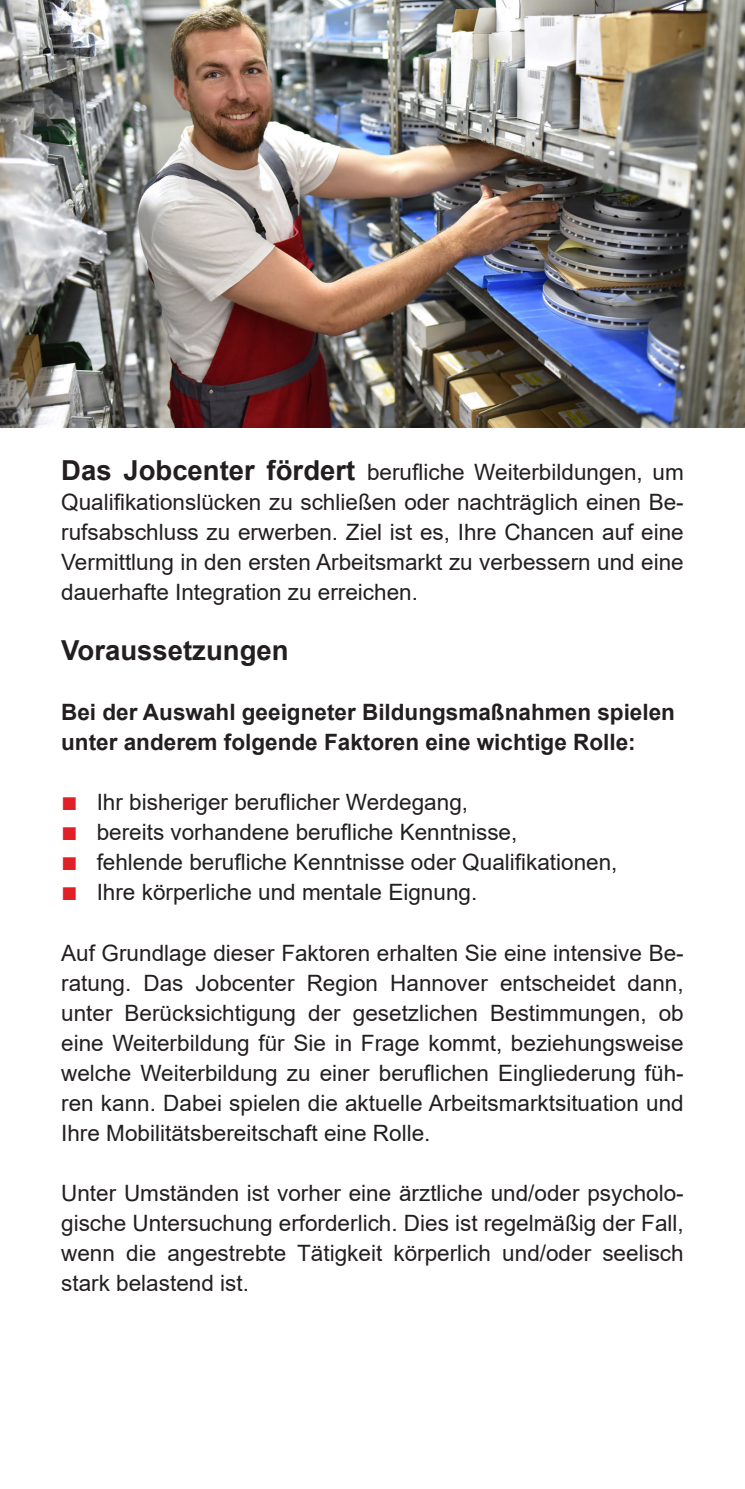
<style>
.page{position:relative;width:745px;height:1489px;background:#fff}
.page>*{position:absolute;margin:0;border:0;box-sizing:border-box;transform-origin:0 0}
.t1{font:700 27.5px "Arial";color:#231f20}
.t2{font:22.5px/30px "Arial";color:#231f20;text-align:justify}
.t3{font:700 22.5px/30px "Arial";color:#231f20}
.s1{font-weight:700;font-size:27.5px}
.s2{font-size:27.5px;color:#e01f26}
</style>
<div class="page">
<img style="left:0;top:0;width:744px;height:427px">
<p class="t2" style="left:61px;top:457px;width:623px"><span class="s1">Das Jobcenter fördert</span> berufliche Weiterbildungen, um Qualifikationslücken zu schließen oder nachträglich einen Be&shy;rufsabschluss zu erwerben. Ziel ist es, Ihre Chancen auf eine Vermittlung in den ersten Arbeitsmarkt zu verbessern und eine dauerhafte Integration zu erreichen.</p>
<p class="t1" style="left:61px;top:631px;width:229px">Voraussetzungen</p>
<p class="t3" style="left:61px;top:697px;width:615px">Bei der Auswahl geeigneter Bildungsmaßnahmen spielen unter anderem folgende Faktoren eine wichtige Rolle:</p>
<p class="t2" style="left:61px;top:787px;width:408px"><span class="s2">■</span> Ihr bisheriger beruflicher Werdegang,</p>
<p class="t2" style="left:61px;top:817px;width:457px"><span class="s2">■</span> bereits vorhandene berufliche Kenntnisse,</p>
<p class="t2" style="left:61px;top:847px;width:557px"><span class="s2">■</span> fehlende berufliche Kenntnisse oder Qualifikationen,</p>
<p class="t2" style="left:61px;top:877px;width:417px"><span class="s2">■</span> Ihre körperliche und mentale Eignung.</p>
<p class="t2" style="left:61px;top:937px;width:623px">Auf Grundlage dieser Faktoren erhalten Sie eine intensive Be&shy;ratung. Das Jobcenter Region Hannover entscheidet dann, unter Berücksichtigung der gesetzlichen Bestimmungen, ob eine Weiterbildung für Sie in Frage kommt, beziehungsweise welche Weiterbildung zu einer beruflichen Eingliederung füh&shy;ren kann. Dabei spielen die aktuelle Arbeitsmarktsituation und Ihre Mobilitätsbereitschaft eine Rolle.</p>
<p class="t2" style="left:61px;top:1177px;width:623px">Unter Umständen ist vorher eine ärztliche und/oder psycholo&shy;gische Untersuchung erforderlich. Dies ist regelmäßig der Fall, wenn die angestrebte Tätigkeit körperlich und/oder seelisch stark belastend ist.</p>
</div>
